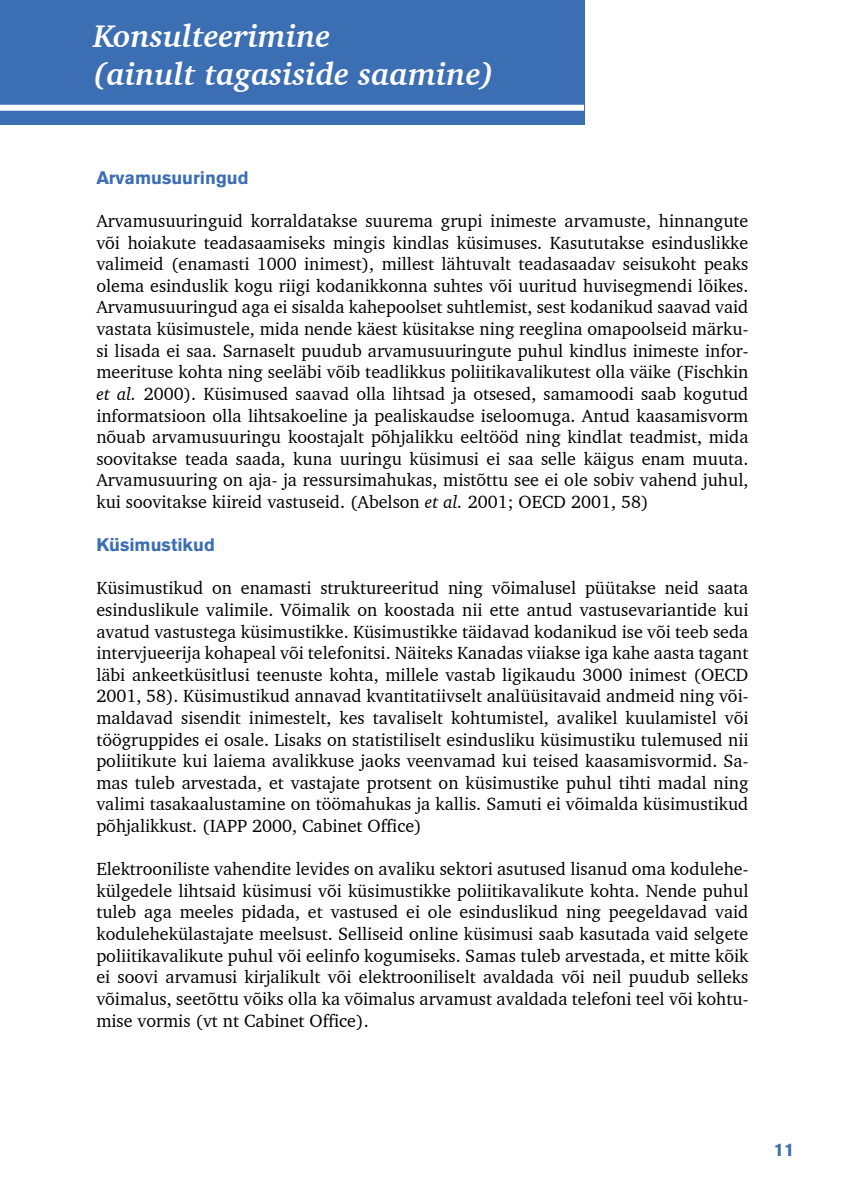
<style>
.page{position:relative;width:842px;height:1191px;background:#fff}
.page>*{position:absolute;margin:0;border:0;box-sizing:border-box;transform-origin:0 0}
.t1{font:italic 700 32px/38.4px "Charter BT";color:#fff}
.t2{font:18px/21.6px "Charter BT";color:#000;text-align:justify}
.t3{font:700 18px "Akzidenz Grotesk BE";color:#3c6eb4}
.s1{font-style:italic}
</style>
<div class="page">
<div style="left:0;top:0;width:584px;height:125px;background:#3c6eb4"></div>
<div style="left:0;top:105px;width:584px;height:6px;background:#fff"></div>
<h1 class="t1" style="left:94px;top:16px;width:402px">Konsulteerimine<br>(ainult tagasiside saamine)</h1>
<p class="t3" style="left:96px;top:167px;width:154px">Arvamusuuringud</p>
<p class="t2" style="left:96px;top:210px;width:653px">Arvamusuuringuid korraldatakse suurema grupi inimeste arvamuste, hinnangute või hoiakute teadasaamiseks mingis kindlas küsimuses. Kasututakse esinduslikke valimeid (enamasti 1000 inimest), millest lähtuvalt teadasaadav seisukoht peaks olema esinduslik kogu riigi kodanikkonna suhtes või uuritud huvisegmendi lõikes.<br>Arvamusuuringud aga ei sisalda kahepoolset suhtlemist, sest kodanikud saavad vaid vastata küsimustele, mida nende käest küsitakse ning reeglina omapoolseid märku&shy;si lisada ei saa. Sarnaselt puudub arvamusuuringute puhul kindlus inimeste infor&shy;meerituse kohta ning seeläbi võib teadlikkus poliitikavalikutest olla väike (Fischkin <span class="s1">et al.</span> 2000). Küsimused saavad olla lihtsad ja otsesed, samamoodi saab kogutud informatsioon olla lihtsakoeline ja pealiskaudse iseloomuga. Antud kaasamisvorm nõuab arvamusuuringu koostajalt põhjalikku eeltööd ning kindlat teadmist, mida soovitakse teada saada, kuna uuringu küsimusi ei saa selle käigus enam muuta.<br>Arvamusuuring on aja- ja ressursimahukas, mistõttu see ei ole sobiv vahend juhul, kui soovitakse kiireid vastuseid. (Abelson <span class="s1">et al.</span> 2001; OECD 2001, 58)</p>
<p class="t3" style="left:96px;top:534px;width:120px">Küsimustikud</p>
<p class="t2" style="left:96px;top:577px;width:653px">Küsimustikud on enamasti struktureeritud ning võimalusel püütakse neid saata esinduslikule valimile. Võimalik on koostada nii ette antud vastusevariantide kui avatud vastustega küsimustikke. Küsimustikke täidavad kodanikud ise või teeb seda intervjueerija kohapeal või telefonitsi. Näiteks Kanadas viiakse iga kahe aasta tagant läbi ankeetküsitlusi teenuste kohta, millele vastab ligikaudu 3000 inimest (OECD 2001, 58). Küsimustikud annavad kvantitatiivselt analüüsitavaid andmeid ning või&shy;maldavad sisendit inimestelt, kes tavaliselt kohtumistel, avalikel kuulamistel või töögruppides ei osale. Lisaks on statistiliselt esindusliku küsimustiku tulemused nii poliitikute kui laiema avalikkuse jaoks veenvamad kui teised kaasamisvormid. Sa&shy;mas tuleb arvestada, et vastajate protsent on küsimustike puhul tihti madal ning valimi tasakaalustamine on töömahukas ja kallis. Samuti ei võimalda küsimustikud põhjalikkust. (IAPP 2000, Cabinet Office)</p>
<p class="t2" style="left:96px;top:858px;width:653px">Elektrooniliste vahendite levides on avaliku sektori asutused lisanud oma kodulehe&shy;külgedele lihtsaid küsimusi või küsimustikke poliitikavalikute kohta. Nende puhul tuleb aga meeles pidada, et vastused ei ole esinduslikud ning peegeldavad vaid kodulehekülastajate meelsust. Selliseid online küsimusi saab kasutada vaid selgete poliitikavalikute puhul või eelinfo kogumiseks. Samas tuleb arvestada, et mitte kõik ei soovi arvamusi kirjalikult või elektrooniliselt avaldada või neil puudub selleks võimalus, seetõttu võiks olla ka võimalus arvamust avaldada telefoni teel või kohtu&shy;mise vormis (vt nt Cabinet Office).</p>
<p class="t3" style="left:774px;top:1139px;width:22px">11</p>
</div>
